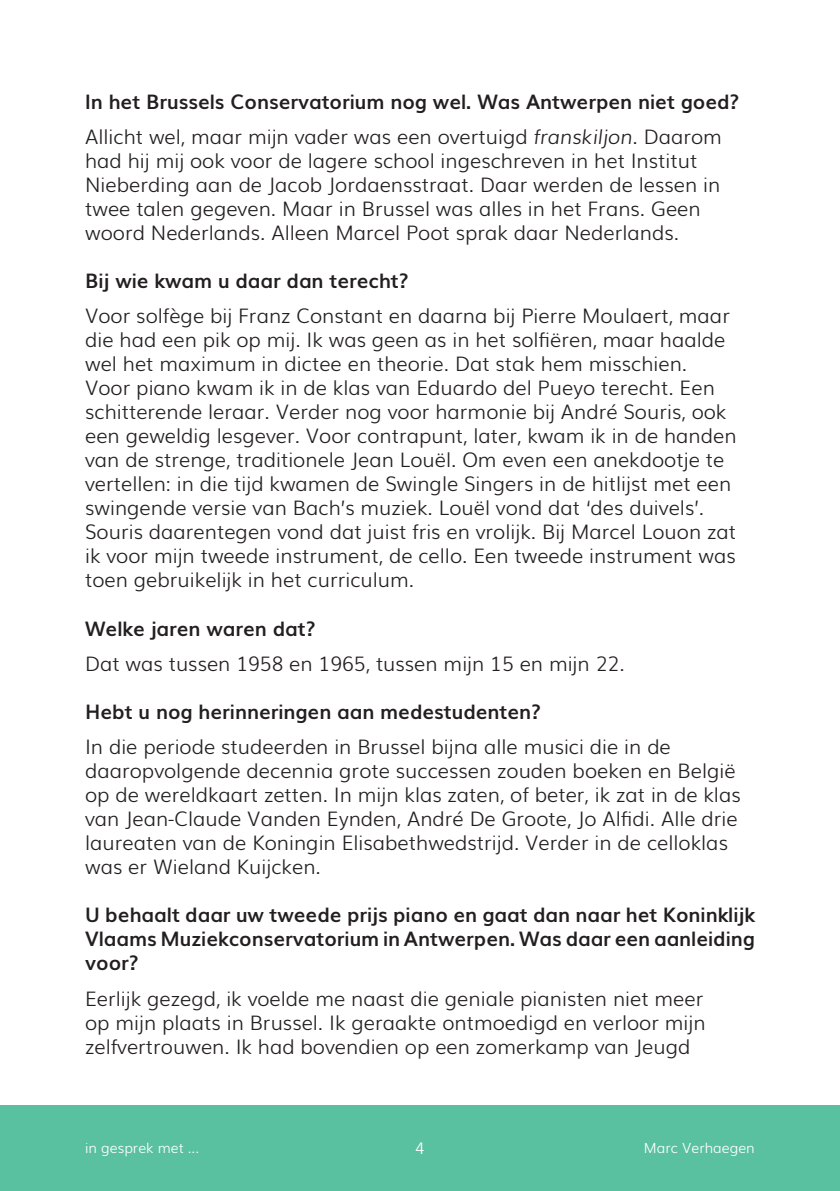
<style>
.page{position:relative;width:840px;height:1191px;background:#fff}
.page>*{position:absolute;margin:0;border:0;box-sizing:border-box;transform-origin:0 0}
.t1{font:300 20px/24px "Muli";color:#231f20}
.t2{font:700 20px/24px "Muli";color:#231f20}
.t3{font:300 16px "Muli";color:#fff}
.t4{font:300 14px "Muli";color:#fff}
.s1{font-weight:300}
.s2{font-weight:300;font-style:italic}
</style>
<div class="page">
<div style="left:0;top:1106px;width:839px;height:85px;background:#5ac1a0"></div>
<p class="t2" style="left:85px;top:82px;width:655px;line-height:35.4px">In het Brussels Conservatorium nog wel. Was Antwerpen niet goed?<br><span class="s1">Allicht wel, maar mijn vader was een overtuigd</span> <span class="s2">franskiljon</span><span class="s1">. Daarom</span></p>
<p class="t1" style="left:85px;top:147px;width:636px">had hij mij ook voor de lagere school ingeschreven in het Institut Nieberding aan de Jacob Jordaensstraat. Daar werden de lessen in twee talen gegeven. Maar in Brussel was alles in het Frans. Geen woord Nederlands. Alleen Marcel Poot sprak daar Nederlands.</p>
<p class="t2" style="left:85px;top:267px;width:325px">Bij wie kwam u daar dan terecht?</p>
<p class="t1" style="left:85px;top:303px;width:652px">Voor solfège bij Franz Constant en daarna bij Pierre Moulaert, maar die had een pik op mij. Ik was geen as in het solfiëren, maar haalde wel het maximum in dictee en theorie. Dat stak hem misschien.<br>Voor piano kwam ik in de klas van Eduardo del Pueyo terecht. Een schitterende leraar. Verder nog voor harmonie bij André Souris, ook een geweldig lesgever. Voor contrapunt, later, kwam ik in de handen van de strenge, traditionele Jean Louël. Om even een anekdootje te vertellen: in die tijd kwamen de Swingle Singers in de hitlijst met een swingende versie van Bach’s muziek. Louël vond dat ‘des duivels’.<br>Souris daarentegen vond dat juist fris en vrolijk. Bij Marcel Louon zat ik voor mijn tweede instrument, de cello. Een tweede instrument was toen gebruikelijk in het curriculum.</p>
<p class="t2" style="left:85px;top:615px;width:232px">Welke jaren waren dat?</p>
<p class="t1" style="left:85px;top:650px;width:541px">Dat was tussen 1958 en 1965, tussen mijn 15 en mijn 22.</p>
<p class="t2" style="left:85px;top:698px;width:457px">Hebt u nog herinneringen aan medestudenten?</p>
<p class="t1" style="left:85px;top:733px;width:656px">In die periode studeerden in Brussel bijna alle musici die in de daaropvolgende decennia grote successen zouden boeken en België op de wereldkaart zetten. In mijn klas zaten, of beter, ik zat in de klas van Jean-Claude Vanden Eynden, André De Groote, Jo Alfidi. Alle drie laureaten van de Koningin Elisabethwedstrijd. Verder in de celloklas was er Wieland Kuijcken.</p>
<p class="t2" style="left:85px;top:901px;width:671px;text-align:justify">U behaalt daar uw tweede prijs piano en gaat dan naar het Koninklijk Vlaams Muziekconservatorium in Antwerpen. Was daar een aanleiding voor?</p>
<p class="t1" style="left:85px;top:985px;width:621px;text-align:justify">Eerlijk gezegd, ik voelde me naast die geniale pianisten niet meer op mijn plaats in Brussel. Ik geraakte ontmoedigd en verloor mijn zelfvertrouwen. Ik had bovendien op een zomerkamp van Jeugd</p>
<p class="t4" style="left:85px;top:1137px;width:115px">in gesprek met ...</p>
<p class="t3" style="left:415px;top:1135px;width:11px">4</p>
<p class="t4" style="left:643px;top:1137px;width:112px">Marc Verhaegen</p>
</div>
